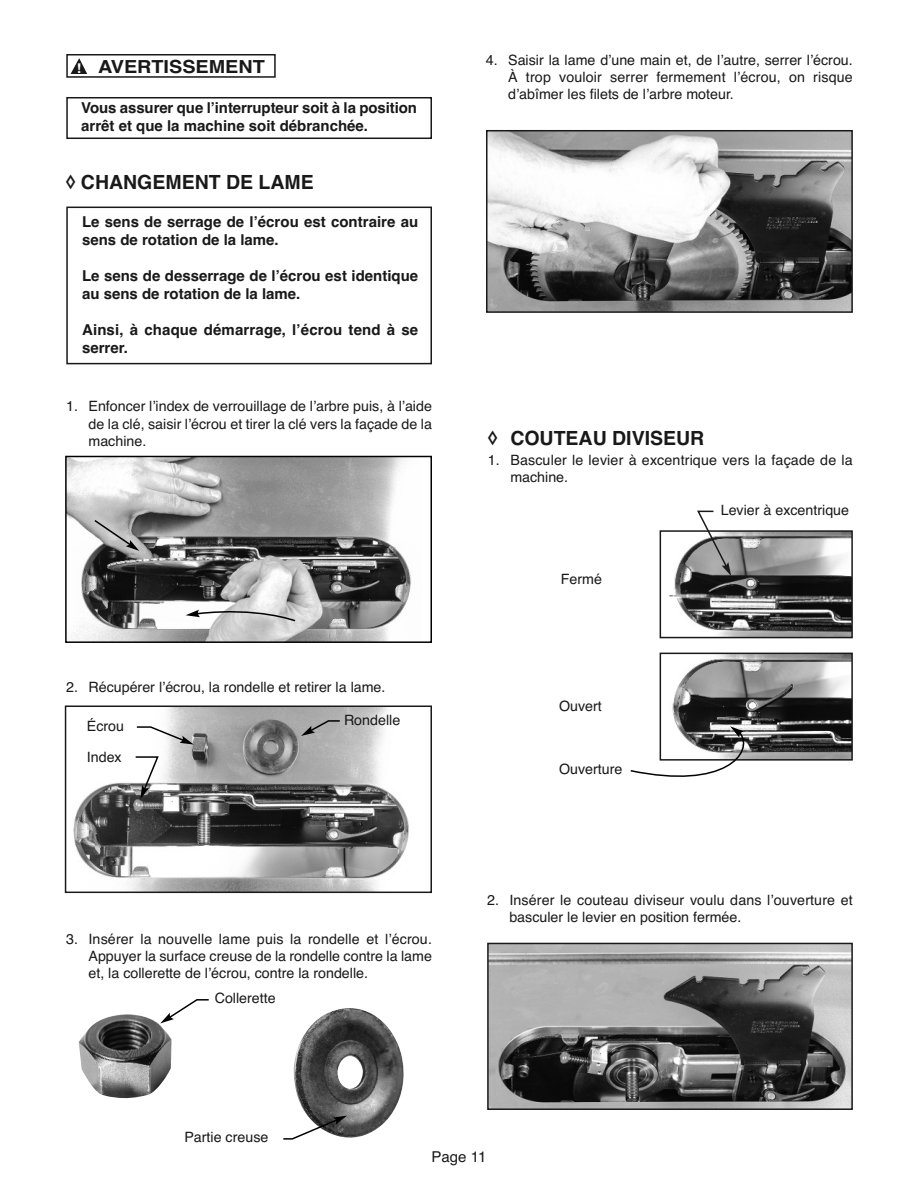
<style>
.page{position:relative;width:918px;height:1188px;background:#fff}
.page>*{position:absolute;margin:0;border:0;box-sizing:border-box;transform-origin:0 0}
.t1{font:700 19.5px "Helvetica";color:#191919}
.t2{font:700 18px "Helvetica";color:#191919;scale:1.1 1}
.t3{font:700 15px/18px "Helvetica";color:#191919}
.t4{font:15px "Helvetica";color:#191919}
.t5{font:14.25px/17.1px "Helvetica";color:#191919}
.s1{font-size:13.5px;color:#fff}
</style>
<div class="page">
<img style="left:73px;top:709px;width:336px;height:181px">
<div style="left:65px;top:706px;width:367px;height:187px;border:2px solid #191919"></div>
<img style="left:68px;top:459px;width:343px;height:181px">
<div style="left:65px;top:456px;width:367px;height:187px;border:2px solid #000"></div>
<svg style="left:93px;top:518px;width:46px;height:33px;background:#9f9f9f"></svg>
<svg style="left:185px;top:605px;width:112px;height:24px"></svg>
<svg style="left:301px;top:719px;width:40px;height:17px"></svg>
<svg style="left:135px;top:726px;width:59px;height:19px"></svg>
<svg style="left:134px;top:756px;width:26px;height:43px"></svg>
<img style="left:79px;top:1014px;width:93px;height:84px">
<img style="left:489px;top:133px;width:361px;height:177px">
<div style="left:486px;top:130px;width:367px;height:183px;border:2px solid #191919"></div>
<svg style="left:160px;top:999px;width:49px;height:24px"></svg>
<div style="left:66px;top:207px;width:366px;height:157px;border:2px solid #191919"></div>
<img style="left:672px;top:656px;width:178px;height:102px">
<div style="left:660px;top:653px;width:193px;height:108px;border:2px solid #191919"></div>
<img style="left:669px;top:533px;width:181px;height:102px">
<div style="left:660px;top:530px;width:193px;height:108px;border:2px solid #191919"></div>
<svg style="left:630px;top:726px;width:124px;height:51px"></svg>
<svg style="left:696px;top:510px;width:35px;height:66px"></svg>
<img style="left:293px;top:1008px;width:111px;height:130px">
<div style="left:66px;top:54px;width:210px;height:24px;border:2px solid #191919"></div>
<svg style="left:71px;top:58px;width:16px;height:16px"></svg>
<div style="left:66px;top:97px;width:366px;height:42px;border:2px solid #191919"></div>
<svg style="left:283px;top:1116px;width:64px;height:24px"></svg>
<img style="left:490px;top:946px;width:360px;height:161px">
<div style="left:487px;top:943px;width:366px;height:167px;border:2px solid #191919"></div>
<p class="t2" style="left:76px;top:56px;width:173px"><span class="s1">!</span> AVERTISSEMENT</p>
<p class="t3" style="left:81px;top:99px;width:337px">Vous assurer que l’interrupteur soit à la position arrêt et que la machine soit débranchée.</p>
<h1 class="t1" style="left:66px;top:170px;width:249px">◊ CHANGEMENT DE LAME</h1>
<p class="t3" style="left:82px;top:213px;width:338px">Le sens de serrage de l’écrou est contraire au sens de rotation de la lame.</p>
<p class="t3" style="left:82px;top:267px;width:338px">Le sens de desserrage de l’écrou est identique au sens de rotation de la lame.</p>
<p class="t3" style="left:82px;top:321px;width:338px">Ainsi, à chaque démarrage, l’écrou tend à se serrer.</p>
<p class="t5" style="left:89px;top:398px;width:345px;text-align:justify;text-indent:-22px">1. Enfoncer l’index de verrouillage de l’arbre puis, à l’aide de la clé, saisir l’écrou et tirer la clé vers la façade de la machine.</p>
<p class="t5" style="left:66px;top:678px;width:321px">2. Récupérer l’écrou, la rondelle et retirer la lame.</p>
<p class="t5" style="left:344px;top:711px;width:58px">Rondelle</p>
<p class="t5" style="left:87px;top:711px;width:39px;line-height:30.8px">Écrou<br>Index</p>
<p class="t5" style="left:89px;top:931px;width:345px;text-align:justify;text-indent:-22px">3. Insérer la nouvelle lame puis la rondelle et l’écrou.<br>Appuyer la surface creuse de la rondelle contre la lame et, la collerette de l’écrou, contre la rondelle.</p>
<p class="t5" style="left:215px;top:990px;width:62px">Collerette</p>
<p class="t5" style="left:184px;top:1128px;width:85px">Partie creuse</p>
<p class="t5" style="left:508px;top:51px;width:346px;text-align:justify;text-indent:-22px">4. Saisir la lame d’une main et, de l’autre, serrer l’écrou.<br>À trop vouloir serrer fermement l’écrou, on risque d’abîmer les filets de l’arbre moteur.</p>
<h1 class="t1" style="left:488px;top:427px;width:218px">◊ COUTEAU DIVISEUR</h1>
<p class="t5" style="left:510px;top:451px;width:344px;text-indent:-23px">1. Basculer le levier à excentrique vers la façade de la machine.</p>
<p class="t5" style="left:561px;top:570px;width:43px">Fermé</p>
<p class="t5" style="left:559px;top:697px;width:44px">Ouvert</p>
<p class="t5" style="left:559px;top:761px;width:65px">Ouverture</p>
<p class="t5" style="left:721px;top:502px;width:130px">Levier à excentrique</p>
<p class="t5" style="left:509px;top:892px;width:345px;text-indent:-22px">2. Insérer le couteau diviseur voulu dans l’ouverture et basculer le levier en position fermée.</p>
<p class="t4" style="left:432px;top:1148px;width:56px">Page 11</p>
</div>
